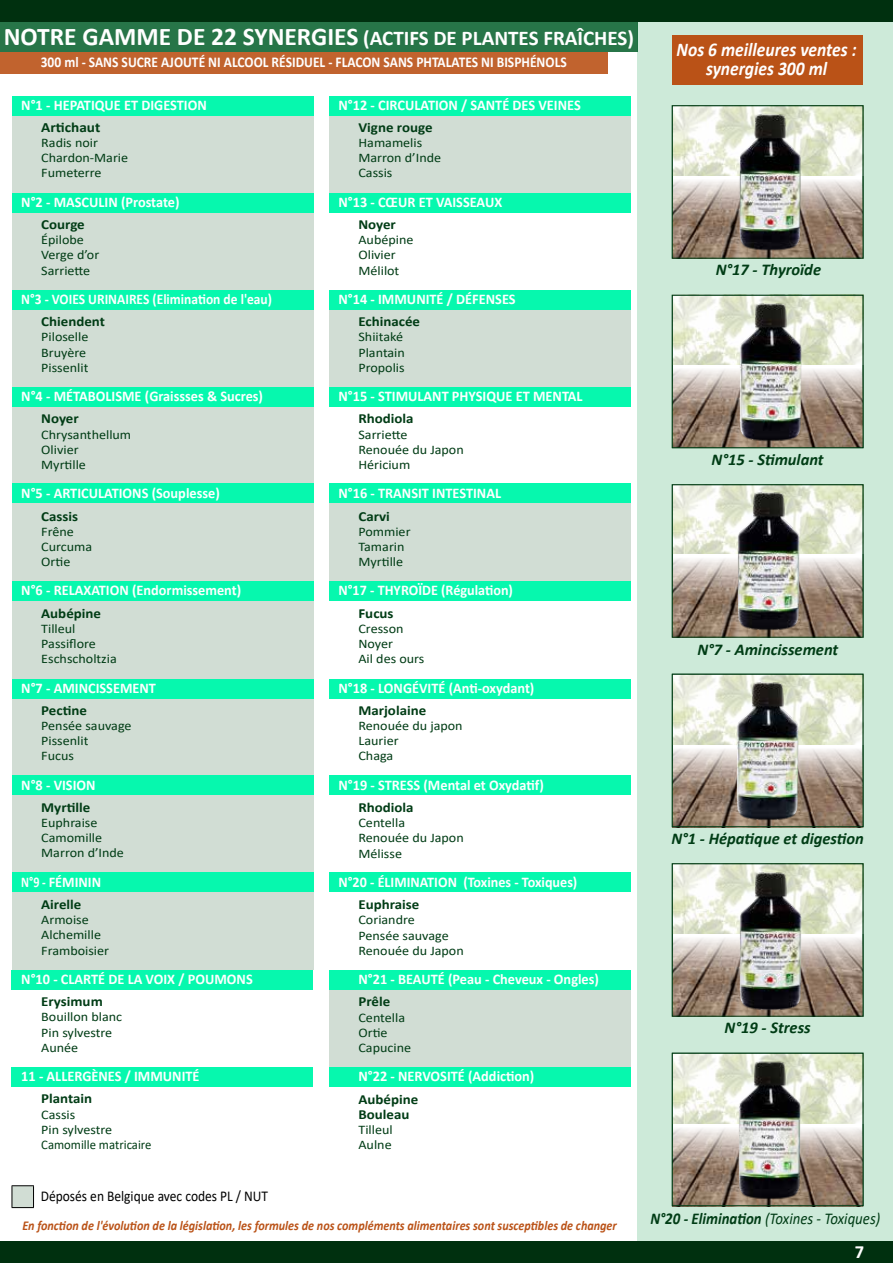
<style>
.page{position:relative;width:893px;height:1263px;background:#fff}
.page>*{position:absolute;margin:0;border:0;box-sizing:border-box;transform-origin:0 0}
.t1{font:700 21px "Calibri";color:#fff}
.t2{font:italic 700 19.5px/19.5px "Calibri";color:#fff;text-align:center;scale:.9 1}
.t3{font:700 18.6px "Calibri";color:#fff}
.t4{font:italic 700 16.5px "Calibri";color:#003c15}
.t5{font:italic 16.5px "Calibri";color:#003c15;scale:.9 1}
.t6{font:700 15px "Calibri";color:#fff;scale:.9 1}
.t7{font:15px "Calibri";color:#000;scale:.9 1}
.t8{font:700 14.85px "Calibri";color:#fff}
.t9{font:700 14.85px "Calibri";color:#fff;scale:.96 1}
.t10{font:700 14.85px "Calibri";color:#fff;scale:.91 1}
.t11{font:700 14.85px "Calibri";color:#fff;scale:.82 1}
.t12{font:700 14.1px "Calibri";color:#003c15;scale:1.08 1}
.t13{font:700 13.8px/15.1px "Calibri";color:#003c15;scale:1.08 1}
.t14{font:italic 700 13.5px "Calibri";color:#ba5217;scale:.9 1}
.t15{font:13.05px/15.1px "Calibri";color:#003c15;scale:1.08 1}
.s1{font-size:25.5px}
.s2{font-weight:700}
</style>
<div class="page">
<div style="left:329px;top:290px;width:302px;height:97px;background:#d1ddd4"></div>
<div style="left:329px;top:485px;width:302px;height:97px;background:#d1ddd4"></div>
<div style="left:329px;top:970px;width:302px;height:97px;background:#d1ddd4"></div>
<div style="left:12px;top:96px;width:301px;height:874px;background:#d1ddd4"></div>
<div style="left:329px;top:97px;width:302px;height:97px;background:#d1ddd4"></div>
<div style="left:638px;top:12px;width:255px;height:1251px;background:#cdead9"></div>
<div style="left:0;top:21px;width:638px;height:30px;background:#277548"></div>
<div style="left:12px;top:96px;width:302px;height:20px;background:#06f8ae"></div>
<div style="left:12px;top:193px;width:302px;height:20px;background:#06f8ae"></div>
<div style="left:12px;top:290px;width:302px;height:20px;background:#06f8ae"></div>
<div style="left:12px;top:387px;width:302px;height:19px;background:#06f8ae"></div>
<div style="left:12px;top:483px;width:302px;height:20px;background:#06f8ae"></div>
<div style="left:12px;top:581px;width:302px;height:20px;background:#06f8ae"></div>
<div style="left:12px;top:679px;width:302px;height:19px;background:#06f8ae"></div>
<div style="left:12px;top:775px;width:302px;height:20px;background:#06f8ae"></div>
<div style="left:12px;top:873px;width:302px;height:19px;background:#06f8ae"></div>
<div style="left:11px;top:970px;width:302px;height:19px;background:#06f8ae"></div>
<div style="left:329px;top:970px;width:301px;height:19px;background:#06f8ae"></div>
<div style="left:11px;top:1067px;width:302px;height:20px;background:#06f8ae"></div>
<div style="left:329px;top:1067px;width:301px;height:20px;background:#06f8ae"></div>
<div style="left:329px;top:96px;width:302px;height:20px;background:#06f8ae"></div>
<div style="left:329px;top:193px;width:302px;height:20px;background:#06f8ae"></div>
<div style="left:329px;top:290px;width:302px;height:20px;background:#06f8ae"></div>
<div style="left:329px;top:387px;width:302px;height:19px;background:#06f8ae"></div>
<div style="left:329px;top:483px;width:302px;height:20px;background:#06f8ae"></div>
<div style="left:329px;top:581px;width:302px;height:20px;background:#06f8ae"></div>
<div style="left:329px;top:679px;width:302px;height:19px;background:#06f8ae"></div>
<div style="left:329px;top:775px;width:302px;height:20px;background:#06f8ae"></div>
<div style="left:329px;top:873px;width:302px;height:19px;background:#06f8ae"></div>
<img style="left:672px;top:107px;width:191px;height:152px">
<img style="left:674px;top:297px;width:187px;height:149px">
<img style="left:674px;top:486px;width:187px;height:149px">
<img style="left:674px;top:676px;width:187px;height:149px">
<img style="left:674px;top:865px;width:187px;height:149px">
<img style="left:672px;top:1055px;width:191px;height:152px">
<img style="left:701px;top:486px;width:138px;height:152px">
<img style="left:702px;top:107px;width:137px;height:152px">
<img style="left:702px;top:865px;width:138px;height:152px">
<img style="left:701px;top:1052px;width:138px;height:155px">
<img style="left:700px;top:673px;width:138px;height:155px">
<img style="left:702px;top:294px;width:138px;height:155px">
<div style="left:672px;top:1053px;width:191px;height:153px;border:1px solid #003c15"></div>
<div style="left:672px;top:863px;width:191px;height:153px;border:1px solid #003c15"></div>
<div style="left:672px;top:674px;width:191px;height:153px;border:1px solid #003c15"></div>
<div style="left:672px;top:484px;width:191px;height:153px;border:1px solid #003c15"></div>
<div style="left:672px;top:295px;width:191px;height:153px;border:1px solid #003c15"></div>
<div style="left:672px;top:105px;width:191px;height:153px;border:1px solid #003c15"></div>
<div style="left:672px;top:36px;width:191px;height:49px;background:#ba5217"></div>
<div style="left:0;top:1242px;width:893px;height:21px;background:#00300f"></div>
<div style="left:0;top:0;width:893px;height:21px;background:#00300f"></div>
<div style="left:0;top:52px;width:607px;height:22px;background:#c1632e"></div>
<svg style="left:12px;top:1185px;width:22px;height:23px"></svg>
<h1 class="t1" style="left:4px;top:23px;width:632px"><span class="s1">NOTRE GAMME DE 22 SYNERGIES</span> (ACTIFS DE PLANTES FRAÎCHES)</h1>
<p class="t6" style="left:41px;top:52px;width:586px">300 ml - SANS SUCRE AJOUTÉ NI ALCOOL RÉSIDUEL - FLACON SANS PHTALATES NI BISPHÉNOLS</p>
<p class="t8" style="left:21px;top:94px;width:187px">N°1 - HEPATIQUE ET DIGESTION</p>
<p class="t12" style="left:41px;top:117px;width:56px">Artichaut</p>
<p class="t15" style="left:41px;top:135px;width:82px">Radis noir<br>Chardon-Marie<br>Fumeterre</p>
<p class="t8" style="left:21px;top:191px;width:160px">N°2 - MASCULIN (Prostate)</p>
<p class="t13" style="left:41px;top:217px;width:42px">Courge</p>
<p class="t15" style="left:41px;top:232px;width:55px">Épilobe<br>Verge d’or<br>Sarriette</p>
<p class="t10" style="left:21px;top:289px;width:277px">N°3 - VOIES URINAIRES (Elimination de l'eau)</p>
<p class="t13" style="left:41px;top:314px;width:60px">Chiendent</p>
<p class="t15" style="left:41px;top:329px;width:45px">Piloselle<br>Bruyère<br>Pissenlit</p>
<p class="t8" style="left:21px;top:386px;width:243px">N°4 - MÉTABOLISME (Graissses &amp; Sucres)</p>
<p class="t13" style="left:41px;top:411px;width:36px">Noyer</p>
<p class="t15" style="left:41px;top:426px;width:85px">Chrysanthellum<br>Olivier<br>Myrtille</p>
<p class="t8" style="left:21px;top:483px;width:200px">N°5 - ARTICULATIONS (Souplesse)</p>
<p class="t13" style="left:41px;top:508px;width:36px">Cassis</p>
<p class="t15" style="left:41px;top:523px;width:49px">Frêne<br>Curcuma<br>Ortie</p>
<p class="t8" style="left:21px;top:580px;width:221px">N°6 - RELAXATION (Endormissement)</p>
<p class="t13" style="left:41px;top:605px;width:57px">Aubépine</p>
<p class="t15" style="left:41px;top:621px;width:71px">Tilleul<br>Passiflore<br>Eschscholtzia</p>
<p class="t8" style="left:21px;top:677px;width:136px">N°7 - AMINCISSEMENT</p>
<p class="t13" style="left:41px;top:702px;width:44px">Pectine</p>
<p class="t15" style="left:41px;top:718px;width:85px">Pensée sauvage<br>Pissenlit<br>Fucus</p>
<p class="t8" style="left:21px;top:774px;width:76px">N°8 - VISION</p>
<p class="t13" style="left:41px;top:800px;width:47px">Myrtille</p>
<p class="t15" style="left:41px;top:815px;width:78px">Euphraise<br>Camomille<br>Marron d’Inde</p>
<p class="t11" style="left:21px;top:871px;width:99px">N°9 - FÉMININ</p>
<p class="t13" style="left:41px;top:897px;width:39px">Airelle</p>
<p class="t15" style="left:41px;top:912px;width:64px">Armoise<br>Alchemille<br>Framboisier</p>
<p class="t8" style="left:21px;top:968px;width:233px">N°10 - CLARTÉ DE LA VOIX / POUMONS</p>
<p class="t13" style="left:41px;top:994px;width:58px">Erysimum</p>
<p class="t15" style="left:41px;top:1009px;width:76px">Bouillon blanc<br>Pin sylvestre<br>Aunée</p>
<p class="t8" style="left:21px;top:1066px;width:180px">11 - ALLERGÈNES / IMMUNITÉ</p>
<p class="t13" style="left:41px;top:1091px;width:49px">Plantain</p>
<p class="t15" style="left:41px;top:1106px;width:104px">Cassis<br>Pin sylvestre<br>Camomille matricaire</p>
<p class="t7" style="left:41px;top:1185px;width:254px">Déposés en Belgique avec codes PL / NUT</p>
<p class="t8" style="left:338px;top:94px;width:244px">N°12 - CIRCULATION / SANTÉ DES VEINES</p>
<p class="t13" style="left:358px;top:120px;width:70px">Vigne rouge</p>
<p class="t15" style="left:358px;top:135px;width:78px">Hamamelis<br>Marron d’Inde<br>Cassis</p>
<p class="t8" style="left:338px;top:191px;width:165px">N°13 - CŒUR ET VAISSEAUX</p>
<p class="t13" style="left:358px;top:217px;width:36px">Noyer</p>
<p class="t15" style="left:358px;top:232px;width:52px">Aubépine<br>Olivier<br>Mélilot</p>
<p class="t8" style="left:338px;top:289px;width:179px">N°14 - IMMUNITÉ / DÉFENSES</p>
<p class="t13" style="left:358px;top:314px;width:59px">Echinacée</p>
<p class="t15" style="left:358px;top:329px;width:45px">Shiitaké<br>Plantain<br>Propolis</p>
<p class="t8" style="left:338px;top:386px;width:246px">N°15 - STIMULANT PHYSIQUE ET MENTAL</p>
<p class="t13" style="left:358px;top:411px;width:53px">Rhodiola</p>
<p class="t15" style="left:358px;top:426px;width:99px">Sarriette<br>Renouée du Japon<br>Héricium</p>
<p class="t8" style="left:338px;top:483px;width:164px">N°16 - TRANSIT INTESTINAL</p>
<p class="t13" style="left:358px;top:508px;width:31px">Carvi</p>
<p class="t15" style="left:358px;top:523px;width:50px">Pommier<br>Tamarin<br>Myrtille</p>
<p class="t9" style="left:338px;top:580px;width:183px">N°17 - THYROÏDE (Régulation)</p>
<p class="t13" style="left:358px;top:605px;width:34px">Fucus</p>
<p class="t15" style="left:358px;top:621px;width:63px">Cresson<br>Noyer<br>Ail des ours</p>
<p class="t8" style="left:338px;top:677px;width:197px">N°18 - LONGÉVITÉ (Anti-oxydant)</p>
<p class="t13" style="left:358px;top:703px;width:64px">Marjolaine</p>
<p class="t15" style="left:358px;top:718px;width:98px">Renouée du japon<br>Laurier<br>Chaga</p>
<p class="t8" style="left:338px;top:774px;width:207px">N°19 - STRESS (Mental et Oxydatif)</p>
<p class="t13" style="left:358px;top:800px;width:53px">Rhodiola</p>
<p class="t15" style="left:358px;top:815px;width:99px">Centella<br>Renouée du Japon<br>Mélisse</p>
<p class="t9" style="left:338px;top:871px;width:250px">N°20 - ÉLIMINATION (Toxines - Toxiques)</p>
<p class="t13" style="left:358px;top:897px;width:58px">Euphraise</p>
<p class="t15" style="left:358px;top:912px;width:99px">Coriandre<br>Pensée sauvage<br>Renouée du Japon</p>
<p class="t8" style="left:358px;top:969px;width:242px">N°21 - BEAUTÉ (Peau - Cheveux - Ongles)</p>
<p class="t13" style="left:358px;top:994px;width:31px">Prêle</p>
<p class="t15" style="left:358px;top:1009px;width:50px">Centella<br>Ortie<br>Capucine</p>
<p class="t8" style="left:358px;top:1066px;width:177px">N°22 - NERVOSITÉ (Addiction)</p>
<p class="t13" style="left:358px;top:1091px;width:57px">Aubépine<br>Bouleau</p>
<p class="t15" style="left:358px;top:1121px;width:33px">Tilleul<br>Aulne</p>
<p class="t14" style="left:22px;top:1216px;width:662px">En fonction de l'évolution de la législation, les formules de nos compléments alimentaires sont susceptibles de changer</p>
<h2 class="t2" style="left:677px;top:39px;width:201px">Nos 6 meilleures ventes : synergies 300 ml</h2>
<p class="t4" style="left:716px;top:258px;width:107px">N°17 - Thyroïde</p>
<p class="t4" style="left:712px;top:447px;width:114px">N°15 - Stimulant</p>
<p class="t4" style="left:697px;top:637px;width:142px">N°7 - Amincissement</p>
<p class="t4" style="left:671px;top:827px;width:194px">N°1 - Hépatique et digestion</p>
<p class="t4" style="left:725px;top:1015px;width:88px">N°19 - Stress</p>
<p class="t5" style="left:650px;top:1207px;width:257px"><span class="s2">N°20 - Elimination</span> (Toxines - Toxiques)</p>
<h3 class="t3" style="left:855px;top:1239px;width:11px">7</h3>
</div>
